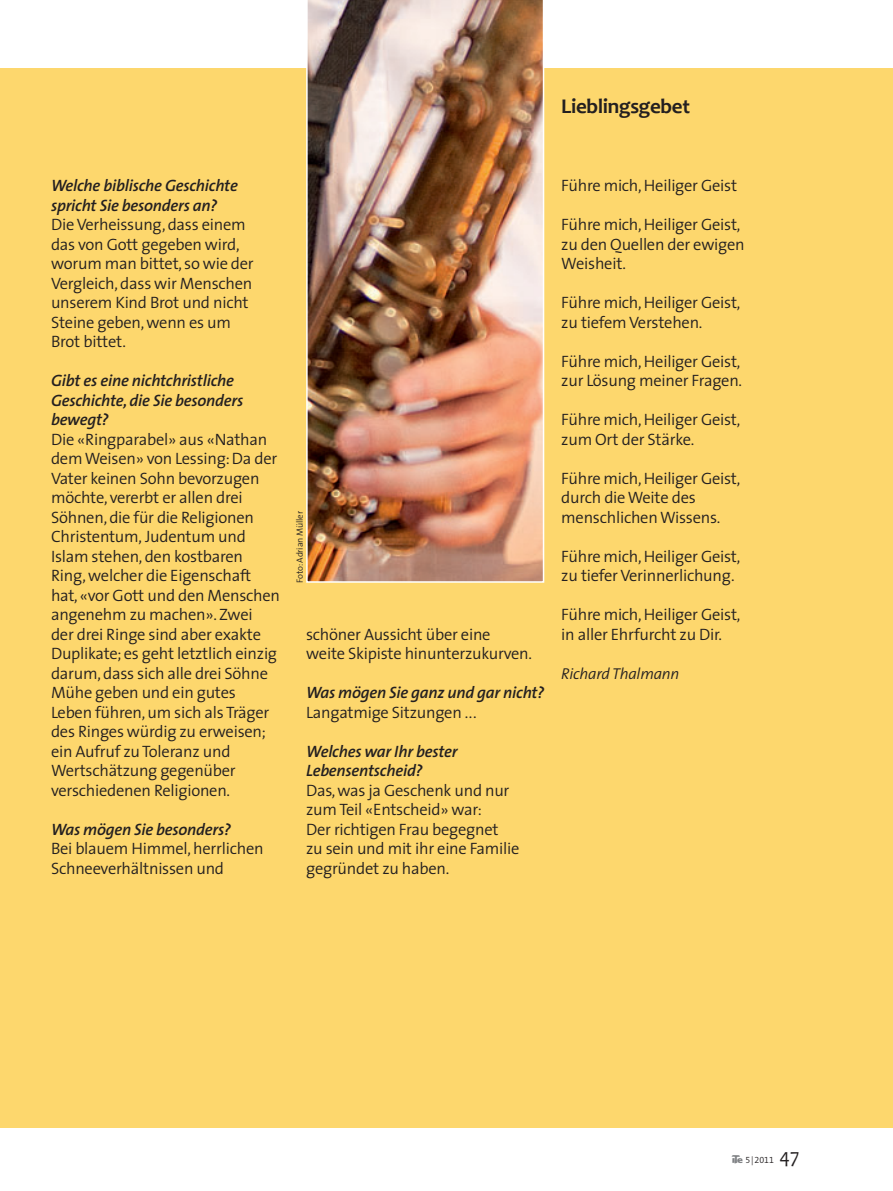
<style>
.page{position:relative;width:893px;height:1191px;background:#fff}
.page>*{position:absolute;margin:0;border:0;box-sizing:border-box;transform-origin:0 0}
.t1{font:700 21px "Candara";letter-spacing:-.015em;color:#231f20}
.t2{font:21px "Candara";color:#231f20;scale:.94 1}
.t3{font:300 16.5px/19.5px "The Sans SN";letter-spacing:-.015em;color:#231f20}
.t4{font:italic 600 16.5px/19.5px "The Sans SN";letter-spacing:-.015em;color:#231f20}
.t5{font:italic 300 15.75px "The Sans SN";letter-spacing:-.015em;color:#231f20}
.t6{font:300 9px "The Sans SN";letter-spacing:-.015em;color:#231f20}
.s1{font-family:"Ite Font";font-weight:400;color:#808285}
</style>
<div class="page">
<div style="left:0;top:68px;width:893px;height:1059px;background:#fdd76d"></div>
<img style="left:306px;top:0;width:238px;height:583px">
<p class="t1" style="left:561px;top:93px;width:130px">Lieblingsgebet</p>
<p class="t4" style="left:51px;top:177px;width:188px">Welche biblische Geschichte spricht Sie besonders an?</p>
<p class="t3" style="left:51px;top:216px;width:204px">Die Verheissung, dass einem das von Gott gegeben wird, worum man bittet, so wie der<br>Vergleich, dass wir Menschen unserem Kind Brot und nicht<br>Steine geben, wenn es um<br>Brot bittet.</p>
<p class="t4" style="left:51px;top:372px;width:194px">Gibt es eine nichtchristliche<br>Geschichte, die Sie besonders bewegt?</p>
<p class="t3" style="left:51px;top:431px;width:230px">Die «Ringparabel» aus «Nathan dem Weisen» von Lessing: Da der<br>Vater keinen Sohn bevorzugen möchte, vererbt er allen drei<br>Söhnen, die für die Religionen<br>Christentum, Judentum und<br>Islam stehen, den kostbaren<br>Ring, welcher die Eigenschaft hat, «vor Gott und den Menschen angenehm zu machen». Zwei<br>der drei Ringe sind aber exakte<br>Duplikate; es geht letztlich einzig darum, dass sich alle drei Söhne<br>Mühe geben und ein gutes<br>Leben führen, um sich als Träger des Ringes würdig zu erweisen; ein Aufruf zu Toleranz und<br>Wertschätzung gegenüber verschiedenen Religionen.</p>
<p class="t4" style="left:51px;top:821px;width:181px">Was mögen Sie besonders?</p>
<p class="t3" style="left:51px;top:840px;width:214px">Bei blauem Himmel, herrlichen<br>Schneeverhältnissen und</p>
<p class="t6" style="left:296px;top:583px;width:73px;rotate:-90deg">Foto: Adrian Müller</p>
<p class="t3" style="left:306px;top:626px;width:227px">schöner Aussicht über eine weite Skipiste hinunterzukurven.</p>
<p class="t4" style="left:306px;top:684px;width:240px">Was mögen Sie ganz und gar nicht?</p>
<p class="t3" style="left:306px;top:704px;width:172px">Langatmige Sitzungen ...</p>
<p class="t4" style="left:306px;top:743px;width:153px">Welches war Ihr bester<br>Lebensentscheid?</p>
<p class="t3" style="left:306px;top:782px;width:215px">Das, was ja Geschenk und nur zum Teil «Entscheid» war:<br>Der richtigen Frau begegnet<br>zu sein und mit ihr eine Familie gegründet zu haben.</p>
<p class="t3" style="left:561px;top:177px;width:177px">Führe mich, Heiliger Geist</p>
<p class="t3" style="left:561px;top:216px;width:185px">Führe mich, Heiliger Geist, zu den Quellen der ewigen<br>Weisheit.</p>
<p class="t3" style="left:561px;top:294px;width:181px">Führe mich, Heiliger Geist, zu tiefem Verstehen.</p>
<p class="t3" style="left:561px;top:353px;width:182px">Führe mich, Heiliger Geist, zur Lösung meiner Fragen.</p>
<p class="t3" style="left:561px;top:411px;width:181px">Führe mich, Heiliger Geist, zum Ort der Stärke.</p>
<p class="t3" style="left:561px;top:470px;width:181px">Führe mich, Heiliger Geist, durch die Weite des menschlichen Wissens.</p>
<p class="t3" style="left:561px;top:548px;width:181px">Führe mich, Heiliger Geist, zu tiefer Verinnerlichung.</p>
<p class="t3" style="left:561px;top:606px;width:181px">Führe mich, Heiliger Geist, in aller Ehrfurcht zu Dir.</p>
<p class="t5" style="left:561px;top:667px;width:120px">Richard Thalmann</p>
<p class="t6" style="left:732px;top:1156px;width:44px"><span class="s1">a</span> 5|2011</p>
<p class="t2" style="left:780px;top:1143px;width:23px">47</p>
</div>
